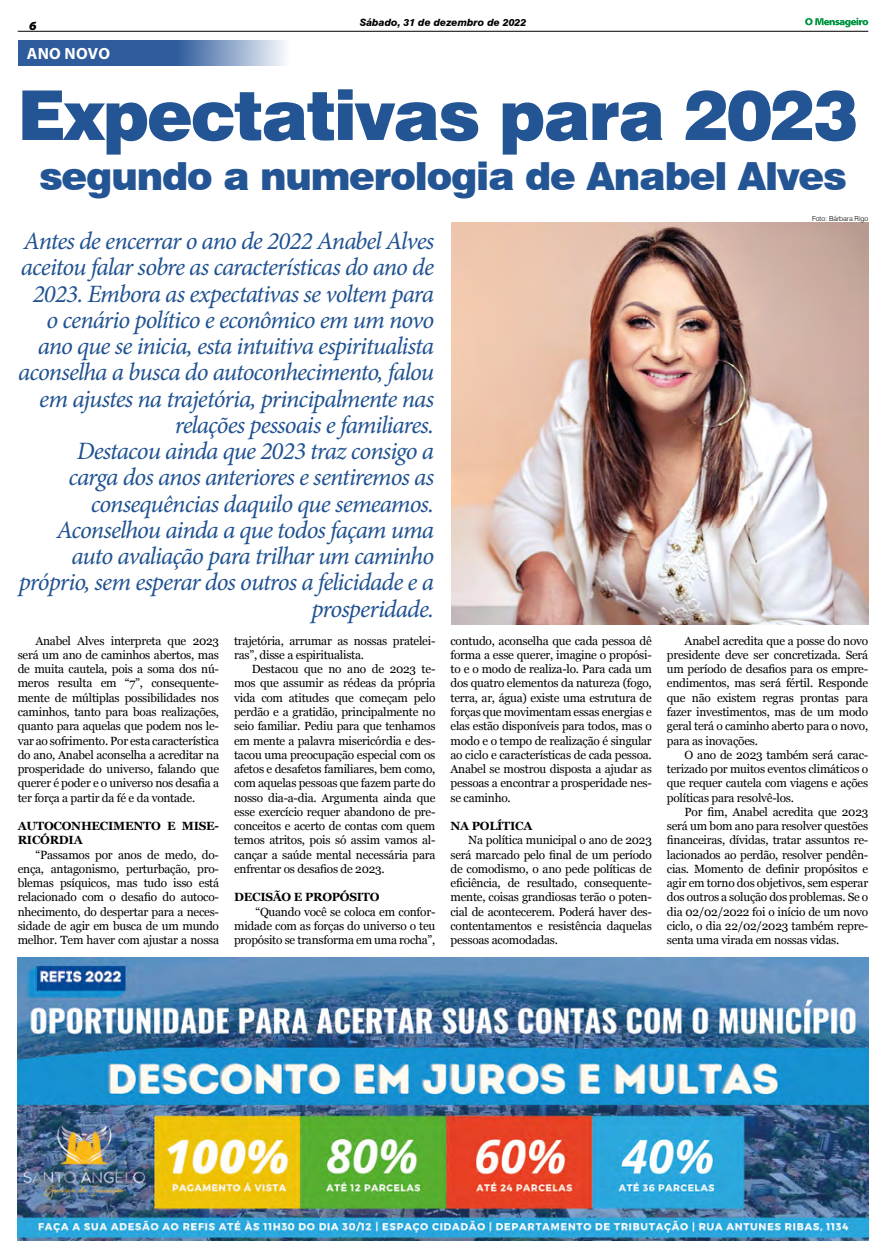
<style>
.page{position:relative;width:886px;height:1258px;background:#fff}
.page>*{position:absolute;margin:0;border:0;box-sizing:border-box;transform-origin:0 0}
.t1{font:900 68.75px "Swiss 721 BT";letter-spacing:-.03em;color:#235494}
.t2{font:900 38.75px "Swiss 721 BT";letter-spacing:-.03em;color:#235494}
.t3{font:italic 25px/26.2px "Minion Pro";letter-spacing:-.035em;color:#205291;text-align:right}
.t4{font:700 16.25px "Myriad Pro";letter-spacing:.02em;color:#fff}
.t5{font:italic 900 semi-expanded 12.5px "Myriad Pro";color:#000}
.t6{font:11.88px/14.2px "Georgia";letter-spacing:-.02em;color:#000;text-align:justify}
.t7{font:700 11.88px/14.2px "Georgia";letter-spacing:-.02em;color:#000}
.t8{font:italic 800 10px "Swiss 721 BT";color:#000}
.t9{font:300 6.88px "Swiss 721 BT";color:#000}
</style>
<div class="page">
<hr style="left:18px;top:31px;width:850px;height:1px;background:#000">
<svg style="left:805px;top:18px;width:63px;height:9px"></svg>
<img style="left:18px;top:957px;width:850px;height:283px">
<svg style="left:18px;top:40px;width:267px;height:26px;background:#557aaf"></svg>
<img style="left:452px;top:223px;width:416px;height:402px">
<p class="t5" style="left:29px;top:18px;width:9px">6</p>
<h3 class="t4" style="left:27px;top:43px;width:85px">ANO NOVO</h3>
<p class="t8" style="left:360px;top:16px;width:168px">Sábado, 31 de dezembro de 2022</p>
<h1 class="t1" style="left:18px;top:74px;width:842px">Expectativas para 2023</h1>
<h2 class="t2" style="left:39px;top:152px;width:809px">segundo a numerologia de Anabel Alves</h2>
<p class="t9" style="left:812px;top:214px;width:58px">Foto: Bárbara Rigo</p>
<p class="t3" style="left:18px;top:228px;width:417px">Antes de encerrar o ano de 2022 Anabel Alves aceitou falar sobre as características do ano de 2023. Embora as expectativas se voltem para o cenário político e econômico em um novo ano que se inicia, esta intuitiva espiritualista aconselha a busca do autoconhecimento, falou em ajustes na trajetória, principalmente nas relações pessoais e familiares.<br>Destacou ainda que 2023 traz consigo a<br>carga dos anos anteriores e sentiremos as consequências daquilo que semeamos.<br>Aconselhou ainda a que todos façam uma auto avaliação para trilhar um caminho próprio, sem esperar dos outros a felicidade e a prosperidade.</p>
<p class="t6" style="left:18px;top:634px;width:203px;text-indent:18px">Anabel Alves interpreta que 2023 será um ano de caminhos abertos, mas de muita cautela, pois a soma dos nú&shy;meros resulta em “7”, consequente&shy;mente de múltiplas possibilidades nos caminhos, tanto para boas realizações, quanto para aquelas que podem nos le&shy;var ao sofrimento. Por esta característica do ano, Anabel aconselha a acreditar na prosperidade do universo, falando que querer é poder e o universo nos desafia a ter força a partir da fé e da vontade.</p>
<p class="t7" style="left:18px;top:819px;width:203px">AUTOCONHECIMENTO E MISE-<br>RICÓRDIA</p>
<p class="t6" style="left:18px;top:847px;width:203px;text-indent:18px">“Passamos por anos de medo, do&shy;ença, antagonismo, perturbação, pro&shy;blemas psíquicos, mas tudo isso está relacionado com o desafio do autoco&shy;nhecimento, do despertar para a neces&shy;sidade de agir em busca de um mundo melhor. Tem haver com ajustar a nossa</p>
<p class="t6" style="left:234px;top:634px;width:203px">trajetória, arrumar as nossas pratelei&shy;ras”, disse a espiritualista.</p>
<p class="t6" style="left:234px;top:662px;width:203px;text-indent:18px">Destacou que no ano de 2023 te&shy;mos que assumir as rédeas da própria vida com atitudes que começam pelo perdão e a gratidão, principalmente no seio familiar. Pediu para que tenhamos em mente a palavra misericórdia e des&shy;tacou uma preocupação especial com os afetos e desafetos familiares, bem como, com aquelas pessoas que fazem parte do nosso dia-a-dia. Argumenta ainda que esse exercício requer abandono de pre&shy;conceitos e acerto de contas com quem temos atritos, pois só assim vamos al&shy;cançar a saúde mental necessária para enfrentar os desafios de 2023.</p>
<p class="t7" style="left:234px;top:890px;width:147px">DECISÃO E PROPÓSITO</p>
<p class="t6" style="left:234px;top:904px;width:203px;text-indent:21px">“Quando você se coloca em confor&shy;midade com as forças do universo o teu propósito se transforma em uma rocha”,</p>
<p class="t6" style="left:450px;top:634px;width:203px">contudo, aconselha que cada pessoa dê forma a esse querer, imagine o propósi&shy;to e o modo de realiza-lo. Para cada um dos quatro elementos da natureza (fogo, terra, ar, água) existe uma estrutura de forças que movimentam essas energias e elas estão disponíveis para todos, mas o modo e o tempo de realização é singular ao ciclo e características de cada pessoa.<br>Anabel se mostrou disposta a ajudar as pessoas a encontrar a prosperidade nes&shy;se caminho.</p>
<p class="t7" style="left:450px;top:819px;width:84px">NA POLÍTICA</p>
<p class="t6" style="left:450px;top:833px;width:203px;text-indent:18px">Na política municipal o ano de 2023 será marcado pelo final de um período de comodismo, o ano pede políticas de eficiência, de resultado, consequente&shy;mente, coisas grandiosas terão o poten&shy;cial de acontecerem. Poderá haver des&shy;contentamentos e resistência daquelas pessoas acomodadas.</p>
<p class="t6" style="left:667px;top:634px;width:203px;text-indent:18px">Anabel acredita que a posse do novo presidente deve ser concretizada. Será um período de desafios para os empre&shy;endimentos, mas será fértil. Responde que não existem regras prontas para fazer investimentos, mas de um modo geral terá o caminho aberto para o novo, para as inovações.</p>
<p class="t6" style="left:667px;top:748px;width:203px;text-indent:18px">O ano de 2023 também será carac&shy;terizado por muitos eventos climáticos o que requer cautela com viagens e ações políticas para resolvê-los.</p>
<p class="t6" style="left:667px;top:805px;width:203px;text-indent:18px">Por fim, Anabel acredita que 2023 será um bom ano para resolver questões financeiras, dívidas, tratar assuntos re&shy;lacionados ao perdão, resolver pendên&shy;cias. Momento de definir propósitos e agir em torno dos objetivos, sem esperar dos outros a solução dos problemas. Se o dia 02/02/2022 foi o início de um novo ciclo, o dia 22/02/2023 também repre&shy;senta uma virada em nossas vidas.</p>
</div>
